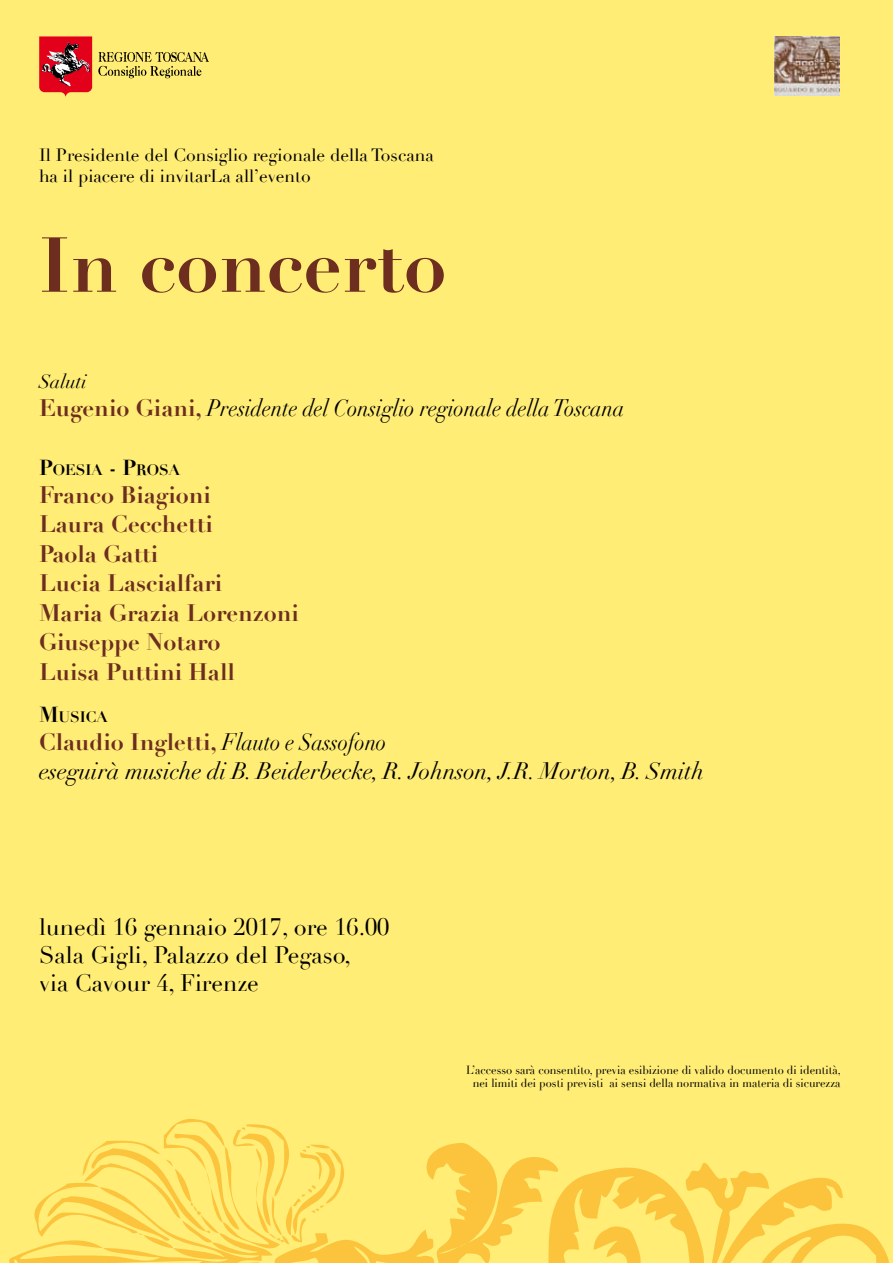
<style>
.page{position:relative;width:893px;height:1263px;background:#ffed76}
.page>*{position:absolute;margin:0;border:0;box-sizing:border-box;transform-origin:0 0}
.t1{font:700 76.35px "Didot";color:#6d2d1f}
.t2{font:italic 23.4px/29.5px "Didot";color:#000;scale:.9 1}
.t3{font:700 23.4px/29.5px "Didot";color:#6d2d1f}
.t4{font:23.4px/28px "Didot";color:#000}
.t5{font:italic 19.05px "Didot";color:#000}
.t6{font:17.4px/20.9px "Didot";color:#000}
.t7{font:700 14.85px "Didot";color:#000}
.t8{font:11.7px/12.9px "Didot";color:#000;text-align:center;scale:.95 1}
.s1{font-weight:700;font-style:normal;color:#6d2d1f}
.s2{font-size:21.15px}
</style>
<div class="page">
<svg style="left:9px;top:1119px;width:880px;height:144px"></svg>
<svg style="left:39px;top:36px;width:53px;height:61px"></svg>
<img style="left:41px;top:42px;width:49px;height:45px">
<svg style="left:98px;top:52px;width:111px;height:26px"></svg>
<img style="left:774px;top:36px;width:66px;height:60px">
<p class="t6" style="left:39px;top:145px;width:396px">Il Presidente del Consiglio regionale della Toscana ha il piacere di invitarLa all’evento</p>
<h1 class="t1" style="left:39px;top:218px;width:409px">In concerto</h1>
<p class="t5" style="left:39px;top:370px;width:49px">Saluti</p>
<p class="t2" style="left:39px;top:394px;width:652px"><span class="s1">Eugenio Giani,</span> Presidente del Consiglio regionale della Toscana</p>
<p class="t7" style="left:39px;top:460px;width:143px"><span class="s2">P</span>OESIA <span class="s2">- P</span>ROSA</p>
<p class="t3" style="left:39px;top:480px;width:261px">Franco Biagioni<br>Laura Cecchetti<br>Paola Gatti<br>Lucia Lascialfari<br>Maria Grazia Lorenzoni<br>Giuseppe Notaro<br>Luisa Puttini Hall</p>
<p class="t7" style="left:39px;top:707px;width:70px"><span class="s2">M</span>USICA</p>
<p class="t2" style="left:39px;top:727px;width:740px"><span class="s1">Claudio Ingletti,</span> Flauto e Sassofono<br>eseguirà musiche di B. Beiderbecke, R. Johnson, J.R. Morton, B. Smith</p>
<p class="t4" style="left:39px;top:913px;width:352px">lunedì 16 gennaio 2017, ore 16.00<br>Sala Gigli, Palazzo del Pegaso,<br>via Cavour 4, Firenze</p>
<p class="t8" style="left:466px;top:1064px;width:396px">L’accesso sarà consentito, previa esibizione di valido documento di identità, nei limiti dei posti previsti ai sensi della normativa in materia di sicurezza</p>
</div>
